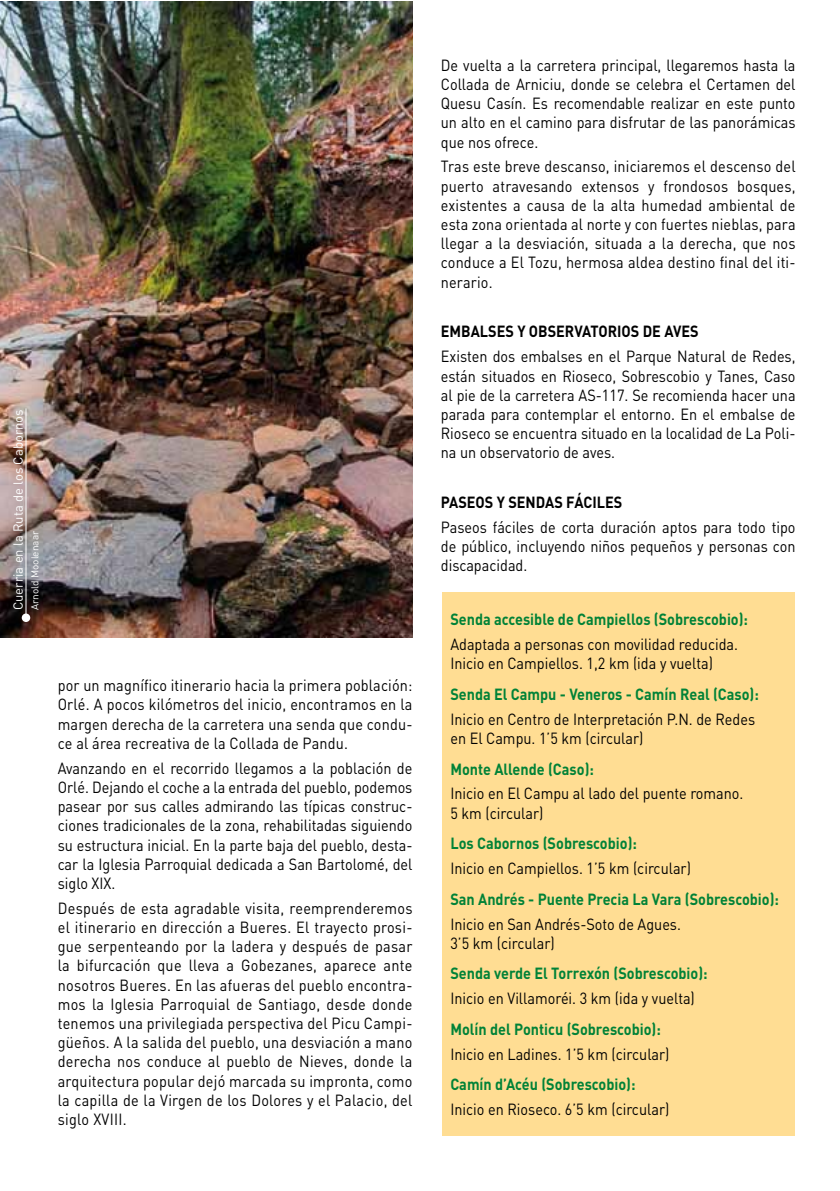
<style>
.page{position:relative;width:840px;height:1191px;background:#fff}
.page>*{position:absolute;margin:0;border:0;box-sizing:border-box;transform-origin:0 0}
.t1{font:16px/19.2px "DIN";color:#000;text-align:justify;scale:.9 1}
.t2{font:700 16px "DIN";color:#008237;scale:.9 1}
.t3{font:700 16px "DIN";color:#000;scale:.9 1}
.t4{font:13px "DIN";color:#fff}
.t5{font:10px "DIN";color:#fff}
</style>
<div class="page">
<img style="left:0;top:1px;width:412px;height:636px">
<div style="left:22px;top:613px;width:8px;height:9px;background:#fff;border-radius:50%"></div>
<hr style="left:25px;top:408px;width:1px;height:210px;background:#fff">
<div style="left:441px;top:592px;width:353px;height:543px;background:#ffdd93"></div>
<p class="t4" style="left:10px;top:610px;width:202px;rotate:-90deg">Cuerria en la Ruta de los Cabornos</p>
<p class="t5" style="left:29px;top:610px;width:81px;rotate:-90deg">Arnold Moolenaar</p>
<p class="t1" style="left:58px;top:675px;width:395px">por un magnífico itinerario hacia la primera población:<br>Orlé. A pocos kilómetros del inicio, encontramos en la margen derecha de la carretera una senda que condu&shy;ce al área recreativa de la Collada de Pandu.</p>
<p class="t1" style="left:58px;top:758px;width:395px">Avanzando en el recorrido llegamos a la población de Orlé. Dejando el coche a la entrada del pueblo, podemos pasear por sus calles admirando las típicas construc&shy;ciones tradicionales de la zona, rehabilitadas siguiendo su estructura inicial. En la parte baja del pueblo, desta&shy;car la Iglesia Parroquial dedicada a San Bartolomé, del siglo XIX.</p>
<p class="t1" style="left:58px;top:898px;width:395px">Después de esta agradable visita, reemprenderemos el itinerario en dirección a Bueres. El trayecto prosi&shy;gue serpenteando por la ladera y después de pasar la bifurcación que lleva a Gobezanes, aparece ante nosotros Bueres. En las afueras del pueblo encontra&shy;mos la Iglesia Parroquial de Santiago, desde donde tenemos una privilegiada perspectiva del Picu Campi&shy;güeños. A la salida del pueblo, una desviación a mano derecha nos conduce al pueblo de Nieves, donde la arquitectura popular dejó marcada su impronta, como la capilla de la Virgen de los Dolores y el Palacio, del siglo XVIII.</p>
<p class="t1" style="left:440px;top:55px;width:395px">De vuelta a la carretera principal, llegaremos hasta la Collada de Arniciu, donde se celebra el Certamen del Quesu Casín. Es recomendable realizar en este punto un alto en el camino para disfrutar de las panorámicas que nos ofrece.</p>
<p class="t1" style="left:440px;top:157px;width:395px">Tras este breve descanso, iniciaremos el descenso del puerto atravesando extensos y frondosos bosques, existentes a causa de la alta humedad ambiental de esta zona orientada al norte y con fuertes nieblas, para llegar a la desviación, situada a la derecha, que nos conduce a El Tozu, hermosa aldea destino final del iti&shy;nerario.</p>
<p class="t3" style="left:440px;top:321px;width:288px">EMBALSES Y OBSERVATORIOS DE AVES</p>
<p class="t1" style="left:440px;top:347px;width:395px">Existen dos embalses en el Parque Natural de Redes, están situados en Rioseco, Sobrescobio y Tanes, Caso al pie de la carretera AS-117. Se recomienda hacer una parada para contemplar el entorno. En el embalse de Rioseco se encuentra situado en la localidad de La Poli&shy;na un observatorio de aves.</p>
<p class="t3" style="left:440px;top:492px;width:203px">PASEOS Y SENDAS FÁCILES</p>
<p class="t1" style="left:440px;top:517px;width:395px">Paseos fáciles de corta duración aptos para todo tipo de público, incluyendo niños pequeños y personas con discapacidad.</p>
<p class="t2" style="left:450px;top:609px;width:332px">Senda accesible de Campiellos (Sobrescobio):</p>
<p class="t1" style="left:450px;top:634px;width:321px">Adaptada a personas con movilidad reducida.<br>Inicio en Campiellos. 1,2 km (ida y vuelta)</p>
<p class="t2" style="left:450px;top:683px;width:344px">Senda El Campu - Veneros - Camín Real (Caso):</p>
<p class="t1" style="left:450px;top:709px;width:340px">Inicio en Centro de Interpretación P.N. de Redes en El Campu. 1’5 km (circular)</p>
<p class="t2" style="left:450px;top:758px;width:161px">Monte Allende (Caso):</p>
<p class="t1" style="left:450px;top:784px;width:327px">Inicio en El Campu al lado del puente romano.<br>5 km (circular)</p>
<p class="t2" style="left:450px;top:833px;width:209px">Los Cabornos (Sobrescobio):</p>
<p class="t1" style="left:450px;top:858px;width:269px">Inicio en Campiellos. 1’5 km (circular)</p>
<p class="t2" style="left:450px;top:888px;width:366px">San Andrés - Puente Precia La Vara (Sobrescobio):</p>
<p class="t1" style="left:450px;top:914px;width:257px">Inicio en San Andrés-Soto de Agues.<br>3’5 km (circular)</p>
<p class="t2" style="left:450px;top:963px;width:287px">Senda verde El Torrexón (Sobrescobio):</p>
<p class="t1" style="left:450px;top:988px;width:273px">Inicio en Villamoréi. 3 km (ida y vuelta)</p>
<p class="t2" style="left:450px;top:1018px;width:235px">Molín del Ponticu (Sobrescobio):</p>
<p class="t1" style="left:450px;top:1044px;width:245px">Inicio en Ladines. 1’5 km (circular)</p>
<p class="t2" style="left:450px;top:1074px;width:207px">Camín d’Acéu (Sobrescobio):</p>
<p class="t1" style="left:450px;top:1099px;width:245px">Inicio en Rioseco. 6’5 km (circular)</p>
</div>
